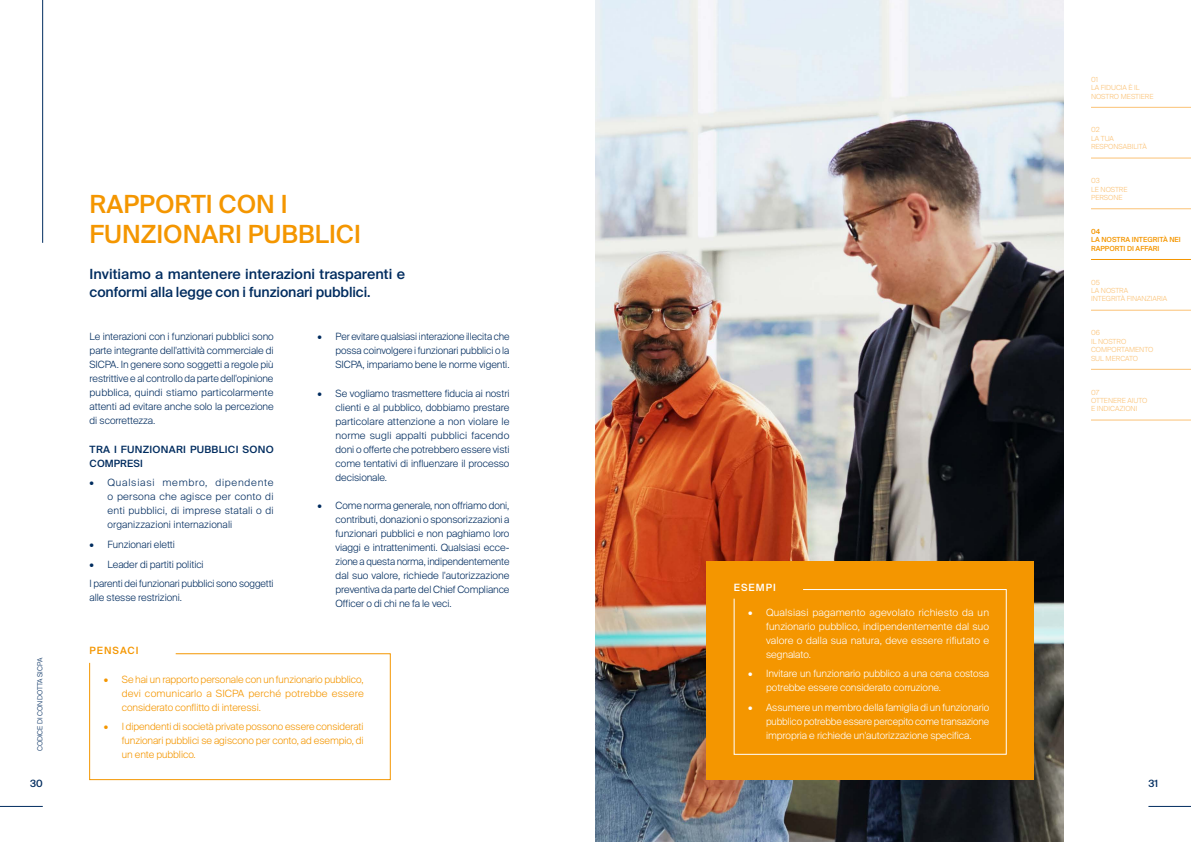
<style>
.page{position:relative;width:1191px;height:842px;background:#fff}
.page>*{position:absolute;margin:0;border:0;box-sizing:border-box;transform-origin:0 0}
.t1{font:500 25px/30px "Suisse Intl";color:#f49600}
.t2{font:500 14px/18px "Suisse Intl";letter-spacing:-.005em;color:#002c5f}
.t3{font:300 10px/14px "Suisse Intl";letter-spacing:-.005em;color:#002c5f;text-align:justify}
.t4{font:300 10px/14px "Suisse Intl";letter-spacing:-.005em;color:#fff;text-align:justify}
.t5{font:300 10px/14px "Suisse Intl";letter-spacing:-.005em;color:#f49600;text-align:justify}
.t6{font:500 10px/14px "Suisse Intl";letter-spacing:.025em;color:#002c5f}
.t7{font:500 10px "Suisse Intl";letter-spacing:.1em;color:#f49600}
.t8{font:500 10px "Suisse Intl";letter-spacing:.1em;color:#fff}
.t9{font:300 7px/8.4px "Suisse Intl";color:#fbc276}
.t10{font:500 7px/8.4px "Suisse Intl";color:#f49600}
.t11{font:300 7px "Suisse Intl";color:#002c5f}
</style>
<div class="page">
<img style="left:595px;top:0;width:468px;height:842px">
<hr style="left:1091px;top:107px;width:100px;height:1px;background:#fbc276">
<hr style="left:1091px;top:158px;width:100px;height:1px;background:#fbc276">
<hr style="left:1091px;top:208px;width:100px;height:1px;background:#fbc276">
<hr style="left:1091px;top:259px;width:100px;height:1px;background:#f49600">
<hr style="left:1091px;top:310px;width:100px;height:1px;background:#fbc276">
<hr style="left:1091px;top:369px;width:100px;height:1px;background:#fbc276">
<hr style="left:1091px;top:420px;width:100px;height:1px;background:#fbc276">
<svg style="left:89px;top:653px;width:302px;height:127px"></svg>
<div style="left:706px;top:561px;width:328px;height:219px;background:#f49600"></div>
<svg style="left:733px;top:589px;width:273px;height:166px"></svg>
<hr style="left:0;top:806px;width:43px;height:1px;background:#002c5f">
<hr style="left:1148px;top:806px;width:43px;height:1px;background:#002c5f">
<hr style="left:42px;top:0;width:1px;height:243px;background:#002c5f">
<p class="t9" style="left:1091px;top:75px;width:64px">01<br>LA FIDUCIA È IL<br>NOSTRO MESTIERE</p>
<p class="t9" style="left:1091px;top:126px;width:57px">02<br>LA TUA<br>RESPONSABILITÀ</p>
<p class="t9" style="left:1091px;top:177px;width:38px">03<br>LE NOSTRE<br>PERSONE</p>
<p class="t10" style="left:1091px;top:227px;width:91px">04<br>LA NOSTRA INTEGRITÀ NEI<br>RAPPORTI DI AFFARI</p>
<p class="t9" style="left:1091px;top:278px;width:78px">05<br>LA NOSTRA<br>INTEGRITÀ FINANZIARIA</p>
<p class="t9" style="left:1091px;top:329px;width:64px">06<br>IL NOSTRO<br>COMPORTAMENTO<br>SUL MERCATO</p>
<p class="t9" style="left:1091px;top:388px;width:58px">07<br>OTTENERE AIUTO<br>E INDICAZIONI</p>
<h1 class="t1" style="left:90px;top:189px;width:273px">RAPPORTI CON I<br>FUNZIONARI PUBBLICI</h1>
<h2 class="t2" style="left:90px;top:265px;width:317px">Invitiamo a mantenere interazioni trasparenti e conformi alla legge con i funzionari pubblici.</h2>
<p class="t3" style="left:90px;top:330px;width:186px">Le interazioni con i funzionari pubblici sono parte integrante dell'attività commerciale di SICPA. In genere sono soggetti a regole più restrittive e al controllo da parte dell'opinione pubblica, quindi stiamo particolarmente attenti ad evitare anche solo la percezione di scorrettezza.</p>
<p class="t6" style="left:90px;top:442px;width:185px">TRA I FUNZIONARI PUBBLICI SONO<br>COMPRESI</p>
<p class="t3" style="left:108px;top:476px;width:168px;text-indent:-18px">• Qualsiasi membro, dipendente o persona che agisce per conto di enti pubblici, di imprese statali o di organizzazioni internazionali</p>
<p class="t3" style="left:90px;top:537px;width:87px">• Funzionari eletti</p>
<p class="t3" style="left:90px;top:554px;width:186px;line-height:19.7px">• Leader di partiti politici<br>I parenti dei funzionari pubblici sono soggetti</p>
<p class="t3" style="left:90px;top:591px;width:94px">alle stesse restrizioni.</p>
<p class="t3" style="left:335px;top:330px;width:175px;text-indent:-18px">• Per evitare qualsiasi interazione illecita che possa coinvolgere i funzionari pubblici o la SICPA, impariamo bene le norme vigenti.</p>
<p class="t3" style="left:335px;top:386px;width:175px;text-indent:-18px">• Se vogliamo trasmettere fiducia ai nostri clienti e al pubblico, dobbiamo prestare particolare attenzione a non violare le norme sugli appalti pubblici facendo doni o offerte che potrebbero essere visti come tentativi di influenzare il processo decisionale.</p>
<p class="t3" style="left:335px;top:498px;width:175px;text-indent:-18px">• Come norma generale, non offriamo doni, contributi, donazioni o sponsorizzazioni a funzionari pubblici e non paghiamo loro viaggi e intrattenimenti. Qualsiasi ecce&shy;zione a questa norma, indipendentemente dal suo valore, richiede l'autorizzazione preventiva da parte del Chief Compliance Officer o di chi ne fa le veci.</p>
<p class="t8" style="left:734px;top:582px;width:43px">ESEMPI</p>
<p class="t4" style="left:766px;top:605px;width:224px;text-indent:-18px">• Qualsiasi pagamento agevolato richiesto da un funzionario pubblico, indipendentemente dal suo valore o dalla sua natura, deve essere rifiutato e segnalato.</p>
<p class="t4" style="left:766px;top:667px;width:224px;text-indent:-18px">• Invitare un funzionario pubblico a una cena costosa potrebbe essere considerato corruzione.</p>
<p class="t4" style="left:766px;top:701px;width:224px;text-indent:-18px">• Assumere un membro della famiglia di un funzionario pubblico potrebbe essere percepito come transazione impropria e richiede un'autorizzazione specifica.</p>
<p class="t7" style="left:90px;top:644px;width:50px">PENSACI</p>
<p class="t5" style="left:122px;top:672px;width:243px;text-indent:-18px">• Se hai un rapporto personale con un funzionario pubblico, devi comunicarlo a SICPA perché potrebbe essere considerato conflitto di interessi.</p>
<p class="t5" style="left:122px;top:720px;width:243px;text-indent:-18px">• I dipendenti di società private possono essere considerati funzionari pubblici se agiscono per conto, ad esempio, di un ente pubblico.</p>
<p class="t11" style="left:36px;top:751px;width:95px;rotate:-90deg">CODICE DI CONDOTTA SICPA</p>
<p class="t6" style="left:30px;top:777px;width:14px">30</p>
<p class="t6" style="left:1148px;top:777px;width:11px">31</p>
</div>
